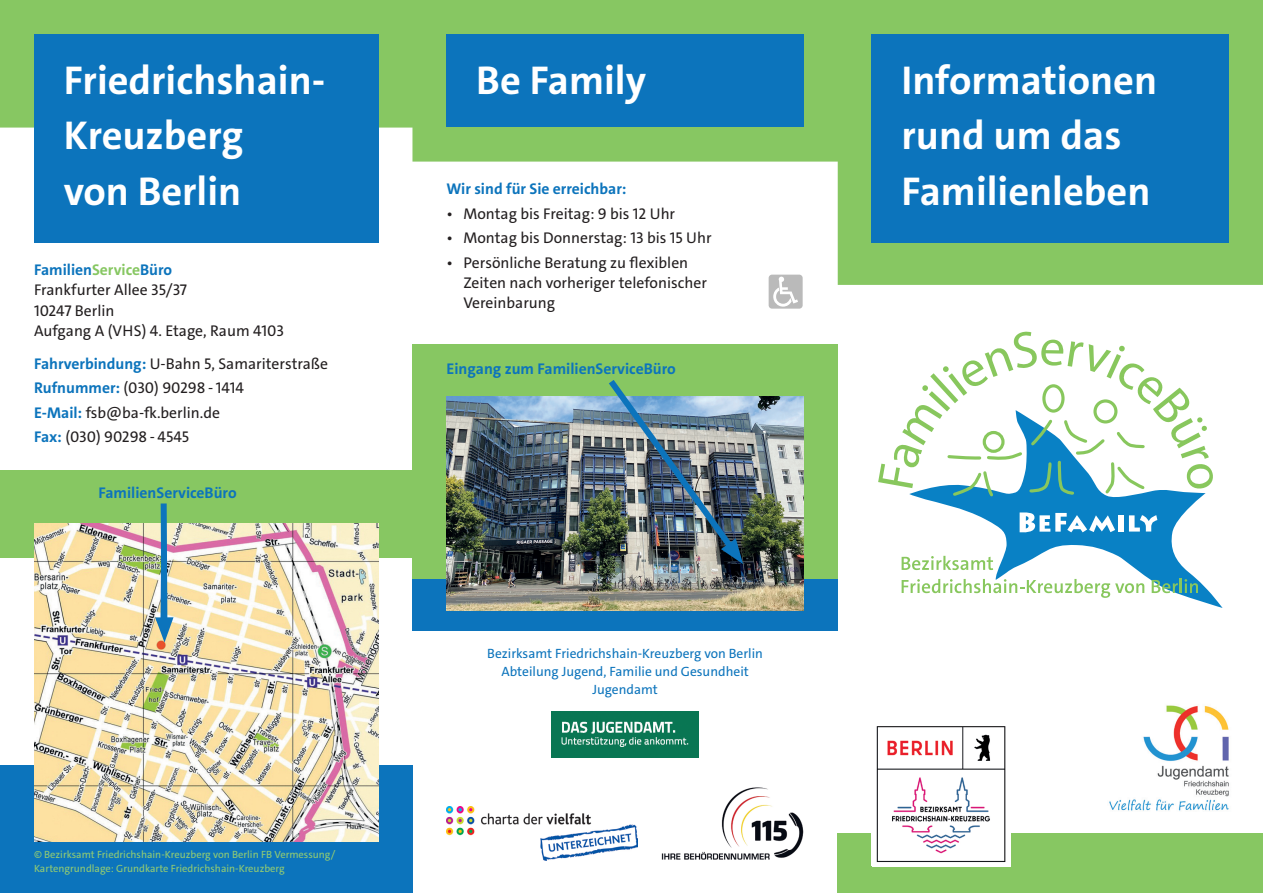
<style>
.page{position:relative;width:1263px;height:893px;background:#fff}
.page>*{position:absolute;margin:0;border:0;box-sizing:border-box;transform-origin:0 0}
.Text_Sans{font:700 40.5px/55.5px "The Sans";color:#fff}
.Text_Sans-2{font:15.6px "The Sans";color:#231f20}
.Text_Sans_Tab_Einzug{font:15.6px/20.2px "The Sans";color:#231f20}
.Text_Sans-3{font:700 15.6px "The Sans";color:#0c74bc}
.Text_Sans_Tab_Einzug-2{font:700 15.6px "The Sans";color:#0c74bc}
.Text_Sans-4{font:13.5px/18px "The Sans";color:#0c74bc;text-align:center}
.Text_Sans-5{font:10.5px "The Sans";color:#93cc72}
.s1{color:#87c762}
.s2{font-weight:700;color:#0c74bc}
</style>
<div class="page">
<div style="left:0;top:470px;width:421px;height:87px;background:#87c762"></div>
<svg style="left:0;top:0;width:1263px;height:285px;fill:#87c762"></svg>
<div style="left:838px;top:833px;width:425px;height:60px;background:#87c762"></div>
<div style="left:0;top:765px;width:412px;height:128px;background:#0c74bc"></div>
<div style="left:412px;top:344px;width:426px;height:239px;background:#87c762"></div>
<div style="left:412px;top:580px;width:426px;height:51px;background:#0c74bc"></div>
<img style="left:1109px;top:705px;width:120px;height:106px">
<div style="left:872px;top:34px;width:357px;height:208px;background:#0c74bc"></div>
<div style="left:446px;top:34px;width:358px;height:92px;background:#0c74bc"></div>
<img style="left:446px;top:396px;width:358px;height:215px">
<div style="left:34px;top:34px;width:344px;height:208px;background:#0c74bc"></div>
<img style="left:34px;top:523px;width:344px;height:319px">
<svg style="left:916px;top:498px;width:306px;height:110px"></svg>
<svg style="left:901px;top:556px;width:92px;height:14px"></svg>
<svg style="left:901px;top:579px;width:243px;height:19px"></svg>
<svg style="left:1152px;top:579px;width:46px;height:14px"></svg>
<div style="left:1118px;top:515px;width:6px;height:17px;background:#fff"></div>
<svg style="left:1129px;top:515px;width:28px;height:17px"></svg>
<svg style="left:1019px;top:512px;width:96px;height:21px"></svg>
<svg style="left:878px;top:331px;width:335px;height:167px"></svg>
<svg style="left:769px;top:275px;width:34px;height:34px"></svg>
<img style="left:603px;top:380px;width:140px;height:184px">
<svg style="left:155px;top:503px;width:19px;height:139px"></svg>
<img style="left:552px;top:711px;width:146px;height:46px">
<img style="left:661px;top:787px;width:143px;height:73px">
<img style="left:446px;top:806px;width:192px;height:54px">
<img style="left:872px;top:726px;width:138px;height:139px">
<p class="Text_Sans" style="left:64px;top:53px;width:263px">Friedrichshain-</p>
<p class="Text_Sans" style="left:64px;top:108px;width:181px">Kreuzberg</p>
<p class="Text_Sans" style="left:64px;top:164px;width:179px">von Berlin</p>
<p class="Text_Sans-3" style="left:34px;top:260px;width:140px">Familien<span class="s1">Service</span>Büro</p>
<p class="Text_Sans-2" style="left:34px;top:280px;width:155px">Frankfurter Allee 35/37</p>
<p class="Text_Sans-2" style="left:34px;top:300px;width:82px">10247 Berlin</p>
<p class="Text_Sans-2" style="left:34px;top:321px;width:251px">Aufgang A (VHS) 4. Etage, Raum 4103</p>
<p class="Text_Sans-2" style="left:34px;top:354px;width:295px"><span class="s2">Fahrverbindung:</span> U-Bahn 5, Samariterstraße</p>
<p class="Text_Sans-2" style="left:34px;top:378px;width:211px"><span class="s2">Rufnummer:</span> (030) 90298 - 1414</p>
<p class="Text_Sans-2" style="left:34px;top:403px;width:188px"><span class="s2">E-Mail:</span> fsb@ba-fk.berlin.de</p>
<p class="Text_Sans-2" style="left:34px;top:427px;width:157px"><span class="s2">Fax:</span> (030) 90298 - 4545</p>
<p class="Text_Sans-3" style="left:98px;top:482px;width:140px">FamilienServiceBüro</p>
<p class="Text_Sans-5" style="left:34px;top:848px;width:303px">© Bezirksamt Friedrichshain-Kreuzberg von Berlin FB Vermessung/</p>
<p class="Text_Sans-5" style="left:34px;top:861px;width:252px">Kartengrundlage: Grundkarte Friedrichshain-Kreuzberg</p>
<p class="Text_Sans" style="left:476px;top:53px;width:171px">Be Family</p>
<p class="Text_Sans-3" style="left:446px;top:179px;width:181px">Wir sind für Sie erreichbar:</p>
<p class="Text_Sans_Tab_Einzug" style="left:446px;top:204px;width:230px">• Montag bis Freitag: 9 bis 12 Uhr</p>
<p class="Text_Sans_Tab_Einzug" style="left:446px;top:228px;width:267px">• Montag bis Donnerstag: 13 bis 15 Uhr</p>
<p class="Text_Sans_Tab_Einzug" style="left:463px;top:253px;width:245px;text-indent:-17px">• Persönliche Beratung zu flexiblen<br>Zeiten nach vorheriger telefonischer<br>Vereinbarung</p>
<p class="Text_Sans_Tab_Einzug-2" style="left:446px;top:359px;width:231px">Eingang zum FamilienServiceBüro</p>
<p class="Text_Sans-4" style="left:487px;top:645px;width:277px">Bezirksamt Friedrichshain-Kreuzberg von Berlin<br>Abteilung Jugend, Familie und Gesundheit<br>Jugendamt</p>
<p class="Text_Sans" style="left:901px;top:53px;width:257px">Informationen rund um das<br>Familienleben</p>
</div>
